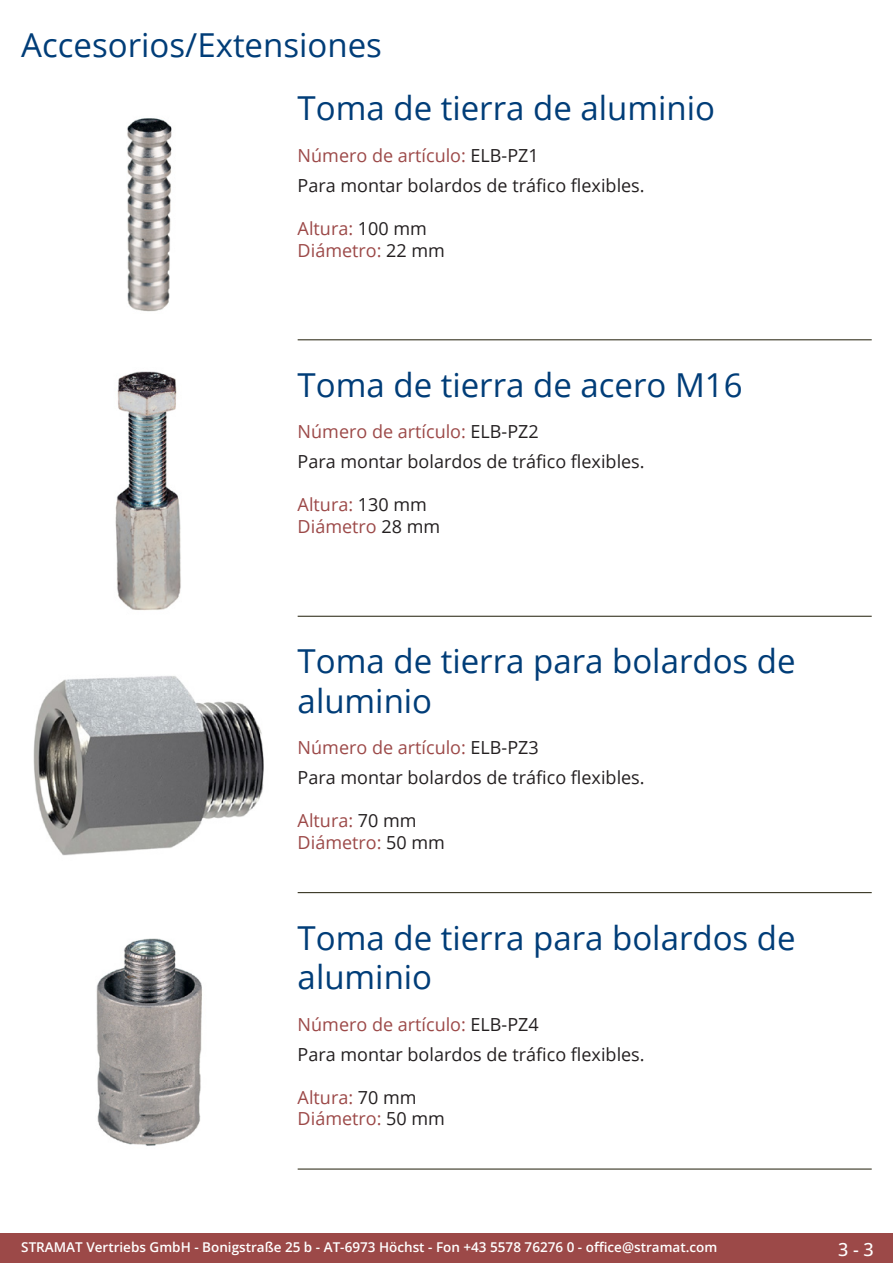
<style>
.page{position:relative;width:893px;height:1263px;background:#fff}
.page>*{position:absolute;margin:0;border:0;box-sizing:border-box;transform-origin:0 0}
.Produkttitel{font:33px/39.6px "Open Sans";color:#003d78}
.RastTitel{font:33px "Open Sans";color:#003d78}
.Beschreibung_Text{font:18px "Open Sans";color:#231f20}
.Beschreibung_Text-2{font:18px/21.6px "Open Sans";color:#9c4948}
.TechDaten_Überschrif{font:18px "Open Sans";color:#9c4948}
.t1{font:500 18px "Open Sans";color:#fff}
.t2{font:600 13.5px "Open Sans";color:#fff}
.s1{color:#231f20}
</style>
<div class="page">
<div style="left:0;top:1233px;width:893px;height:30px;background:#9c4948"></div>
<hr style="left:298px;top:340px;width:574px;height:1px;background:#201d08">
<hr style="left:298px;top:616px;width:574px;height:1px;background:#201d08">
<hr style="left:298px;top:892px;width:574px;height:1px;background:#201d08">
<hr style="left:298px;top:1169px;width:574px;height:1px;background:#201d08">
<img style="left:127px;top:118px;width:45px;height:194px">
<img style="left:115px;top:371px;width:66px;height:239px">
<img style="left:33px;top:676px;width:231px;height:180px">
<img style="left:96px;top:938px;width:106px;height:208px">
<p class="RastTitel" style="left:21px;top:22px;width:362px">Accesorios/Extensiones</p>
<p class="Produkttitel" style="left:298px;top:88px;width:419px">Toma de tierra de aluminio</p>
<p class="TechDaten_Überschrif" style="left:298px;top:143px;width:243px">Número de artículo: <span class="s1">ELB-PZ1</span></p>
<p class="Beschreibung_Text" style="left:298px;top:173px;width:349px">Para montar bolardos de tráfico flexibles.</p>
<p class="Beschreibung_Text-2" style="left:298px;top:217px;width:149px">Altura: <span class="s1">100 mm<br></span>Diámetro: <span class="s1">22 mm</span></p>
<p class="Produkttitel" style="left:298px;top:364px;width:446px">Toma de tierra de acero M16</p>
<p class="TechDaten_Überschrif" style="left:298px;top:420px;width:243px">Número de artículo: <span class="s1">ELB-PZ2</span></p>
<p class="Beschreibung_Text" style="left:298px;top:449px;width:349px">Para montar bolardos de tráfico flexibles.</p>
<p class="Beschreibung_Text-2" style="left:298px;top:494px;width:144px">Altura: <span class="s1">130 mm<br></span>Diámetro <span class="s1">28 mm</span></p>
<p class="Produkttitel" style="left:298px;top:640px;width:500px">Toma de tierra para bolardos de aluminio</p>
<p class="TechDaten_Überschrif" style="left:298px;top:735px;width:243px">Número de artículo: <span class="s1">ELB-PZ3</span></p>
<p class="Beschreibung_Text" style="left:298px;top:765px;width:349px">Para montar bolardos de tráfico flexibles.</p>
<p class="Beschreibung_Text-2" style="left:298px;top:810px;width:149px">Altura: <span class="s1">70 mm<br></span>Diámetro: <span class="s1">50 mm</span></p>
<p class="Produkttitel" style="left:298px;top:917px;width:500px">Toma de tierra para bolardos de aluminio</p>
<p class="TechDaten_Überschrif" style="left:298px;top:1012px;width:243px">Número de artículo: <span class="s1">ELB-PZ4</span></p>
<p class="Beschreibung_Text" style="left:298px;top:1042px;width:349px">Para montar bolardos de tráfico flexibles.</p>
<p class="Beschreibung_Text-2" style="left:298px;top:1086px;width:149px">Altura: <span class="s1">70 mm<br></span>Diámetro: <span class="s1">50 mm</span></p>
<p class="t2" style="left:21px;top:1238px;width:698px">STRAMAT Vertriebs GmbH - Bonigstraße 25 b - AT-6973 Höchst - Fon +43 5578 76276 0 - office@stramat.com</p>
<p class="t1" style="left:838px;top:1237px;width:37px">3 - 3</p>
</div>
